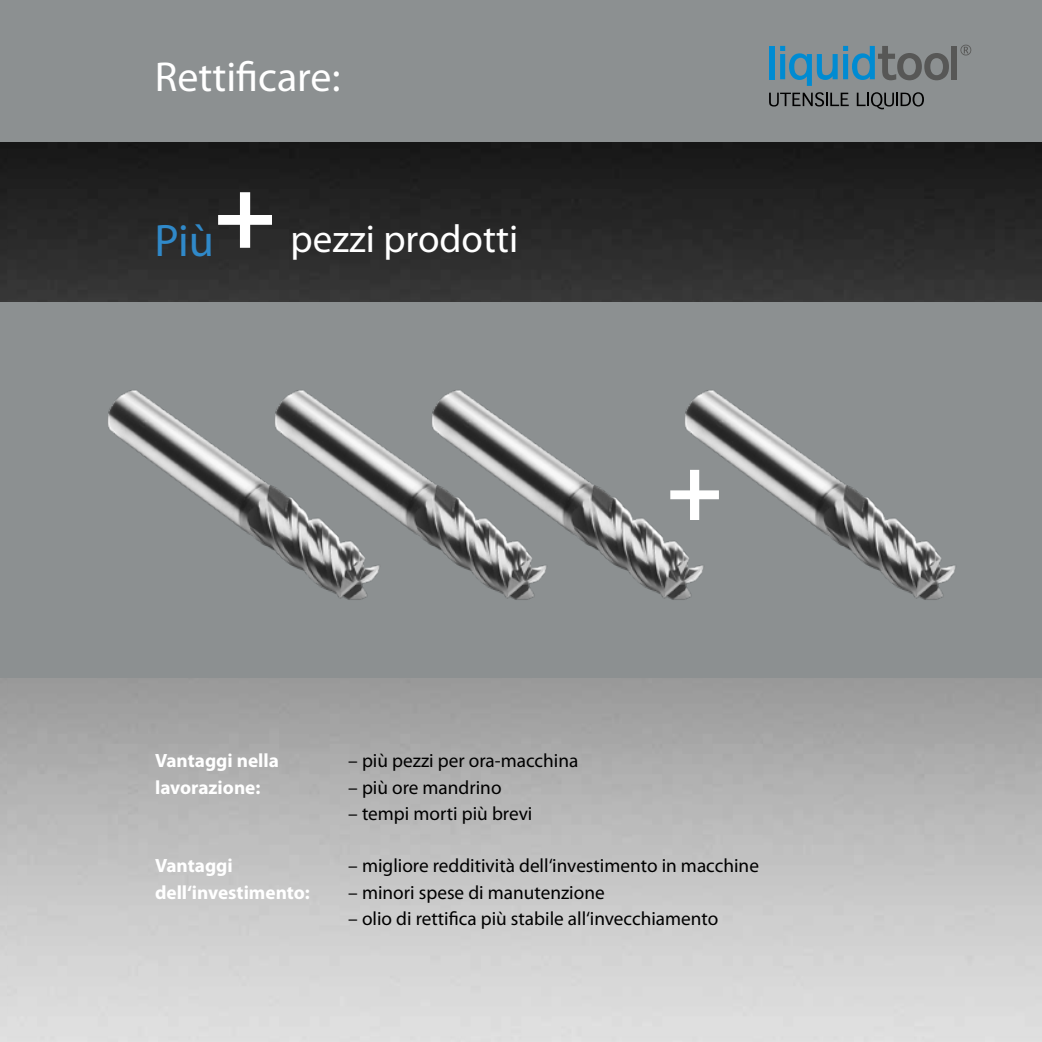
<style>
.page{position:relative;width:1042px;height:1042px;background:#fff}
.page>*{position:absolute;margin:0;border:0;box-sizing:border-box;transform-origin:0 0}
.t1{font:700 104.48px "Myriad Pro";color:#fff}
.t2{font:700 94.33px "Myriad Pro";color:#fff}
.t3{font:45.68px "Myriad Pro";color:#3089c9}
.t4{font:42px "Myriad Pro";color:#fff}
.t5{font:39.2px "Myriad Pro";color:#fff}
.t6{font:19.25px "Myriad Pro";color:#000}
.t7{font:700 19.25px "Myriad Pro";color:#fff}
</style>
<div class="page">
<img style="left:0;top:141px;width:1042px;height:901px">
<div style="left:0;top:0;width:1042px;height:141px;background:#8c9091"></div>
<div style="left:1px;top:302px;width:1041px;height:375px;background:#8c9091"></div>
<img style="left:108px;top:390px;width:161px;height:158px">
<img style="left:269px;top:390px;width:157px;height:210px">
<img style="left:426px;top:390px;width:252px;height:210px">
<img style="left:678px;top:390px;width:278px;height:210px">
<div style="left:769px;top:46px;width:5px;height:33px;background:#008bd2"></div>
<svg style="left:780px;top:46px;width:57px;height:40px"></svg>
<svg style="left:843px;top:46px;width:106px;height:34px"></svg>
<div style="left:951px;top:46px;width:6px;height:34px;background:#575756"></div>
<svg style="left:960px;top:45px;width:11px;height:10px"></svg>
<svg style="left:769px;top:92px;width:80px;height:15px"></svg>
<svg style="left:857px;top:92px;width:67px;height:17px"></svg>
<h3 class="t4" style="left:155px;top:51px;width:187px">Rettificare:</h3>
<h1 class="t1" style="left:214px;top:144px;width:64px">+</h1>
<h3 class="t3" style="left:154px;top:213px;width:61px">Più</h3>
<h3 class="t5" style="left:290px;top:215px;width:229px">pezzi prodotti</h3>
<h2 class="t2" style="left:666px;top:427px;width:58px">+</h2>
<p class="t7" style="left:155px;top:748px;width:125px">Vantaggi nella</p>
<p class="t6" style="left:348px;top:749px;width:232px">– più pezzi per ora-macchina</p>
<p class="t7" style="left:155px;top:774px;width:107px">lavorazione:</p>
<p class="t6" style="left:348px;top:775px;width:155px">– più ore mandrino</p>
<p class="t6" style="left:348px;top:801px;width:186px">– tempi morti più brevi</p>
<p class="t7" style="left:155px;top:853px;width:79px">Vantaggi</p>
<p class="t6" style="left:348px;top:854px;width:412px">– migliore redditività dell‘investimento in macchine</p>
<p class="t7" style="left:155px;top:879px;width:156px">dell‘investimento:</p>
<p class="t6" style="left:348px;top:880px;width:258px">– minori spese di manutenzione</p>
<p class="t6" style="left:348px;top:906px;width:371px">– olio di rettifica più stabile all‘invecchiamento</p>
</div>
